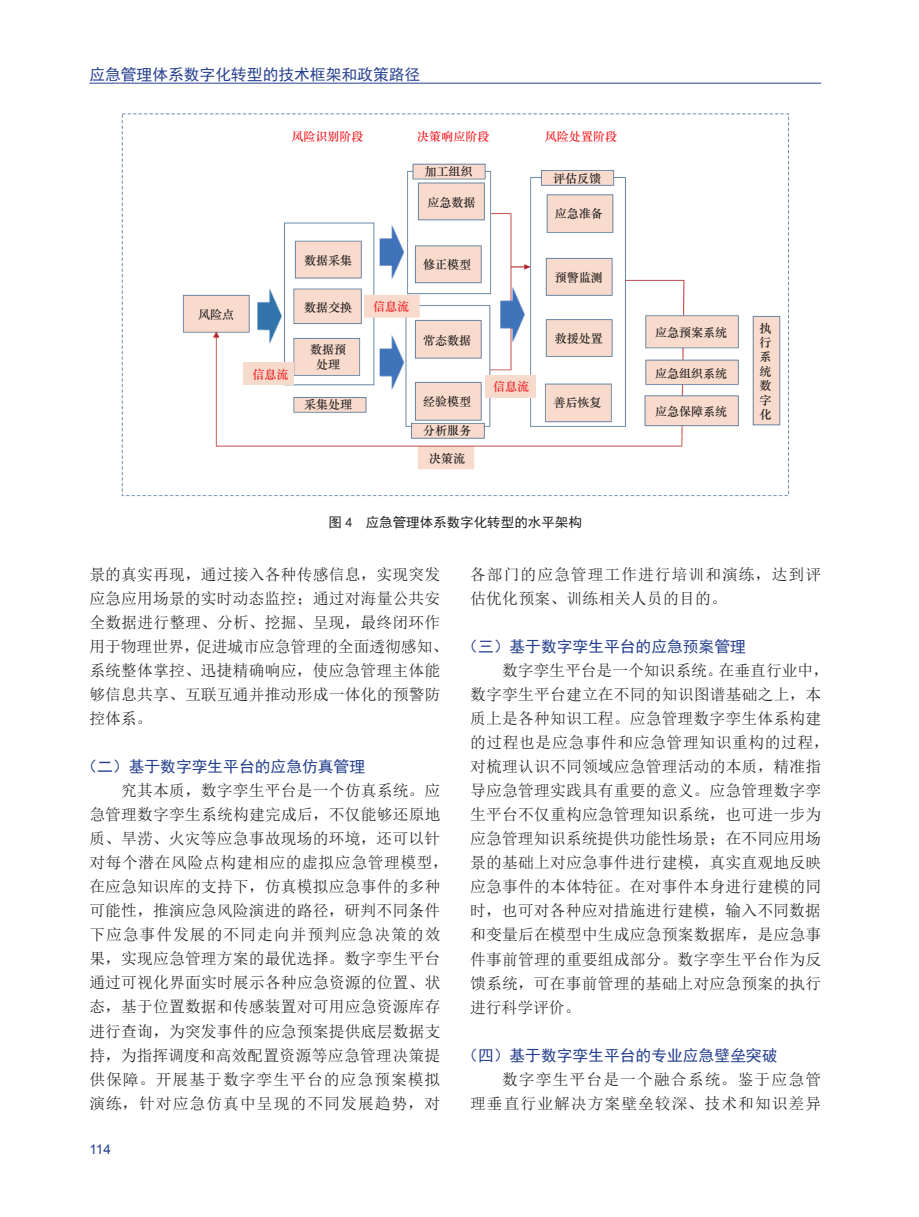
<style>
.page{position:relative;width:919px;height:1217px;background:#fff}
.page>*{position:absolute;margin:0;border:0;box-sizing:border-box;transform-origin:0 0}
.t1{font:15.75px/24px "Sim Sun";letter-spacing:.015em;color:#231f20}
.t2{font:15.75px "Sim Hei";color:#253f8e}
.t3{font:15.75px/24px "Sim Sun";letter-spacing:.065em;color:#231f20}
.t4{font:13.5px "Sim Hei";color:#231f20}
.t5{font:13.5px "Arial";color:#253f8e}
.t6{font:12px/14.4px "ST Zhongsong";color:#231f20;text-align:justify}
.t7{font:12px "ST Zhongsong";color:#ee1d23}
</style>
<div class="page">
<hr style="left:89px;top:83px;width:732px;height:1px;background:#253f8e">
<img style="left:121px;top:113px;width:668px;height:383px">
<div style="left:243px;top:362px;width:50px;height:22px;background:#f6dacb"></div>
<div style="left:485px;top:375px;width:51px;height:22px;background:#f6dacb"></div>
<p class="t2" style="left:89px;top:66px;width:332px">应急管理体系数字化转型的技术框架和政策路径</p>
<p class="t6" style="left:198px;top:306px;width:38px">风险点</p>
<p class="t7" style="left:291px;top:128px;width:74px">风险识别阶段</p>
<p class="t7" style="left:417px;top:128px;width:74px">决策响应阶段</p>
<p class="t7" style="left:545px;top:128px;width:74px">风险处置阶段</p>
<p class="t6" style="left:424px;top:164px;width:50px">加工组织</p>
<p class="t6" style="left:427px;top:194px;width:50px">应急数据</p>
<p class="t6" style="left:553px;top:171px;width:50px">评估反馈</p>
<p class="t6" style="left:555px;top:206px;width:50px">应急准备</p>
<p class="t7" style="left:252px;top:365px;width:38px">信息流</p>
<p class="t6" style="left:304px;top:252px;width:50px">数据采集</p>
<p class="t6" style="left:304px;top:299px;width:50px">数据交换</p>
<p class="t6" style="left:310px;top:342px;width:38px;text-align:center">数据预处理</p>
<p class="t6" style="left:304px;top:396px;width:50px">采集处理</p>
<p class="t7" style="left:373px;top:298px;width:38px">信息流</p>
<p class="t6" style="left:423px;top:256px;width:50px">修正模型</p>
<p class="t6" style="left:423px;top:332px;width:50px">常态数据</p>
<p class="t6" style="left:423px;top:394px;width:50px">经验模型</p>
<p class="t6" style="left:423px;top:422px;width:50px">分析服务</p>
<p class="t6" style="left:429px;top:450px;width:38px">决策流</p>
<p class="t7" style="left:493px;top:377px;width:38px">信息流</p>
<p class="t6" style="left:555px;top:269px;width:50px">预警监测</p>
<p class="t6" style="left:555px;top:330px;width:50px">救援处置</p>
<p class="t6" style="left:553px;top:395px;width:50px">善后恢复</p>
<p class="t4" style="left:328px;top:515px;width:255px">图 4 应急管理体系数字化转型的水平架构</p>
<p class="t6" style="left:655px;top:324px;width:74px">应急预案系统</p>
<p class="t6" style="left:759px;top:320px;width:14px">执行系统数字化</p>
<p class="t6" style="left:655px;top:365px;width:74px">应急组织系统</p>
<p class="t6" style="left:655px;top:403px;width:74px">应急保障系统</p>
<p class="t1" style="left:89px;top:562px;width:360px">景的真实再现，通过接入各种传感信息，实现突发应急应用场景的实时动态监控；通过对海量公共安全数据进行整理、分析、挖掘、呈现，最终闭环作用于物理世界，促进城市应急管理的全面透彻感知、系统整体掌控、迅捷精确响应，使应急管理主体能够信息共享、互联互通并推动形成一体化的预警防控体系。</p>
<p class="t2" style="left:81px;top:758px;width:285px">（二）基于数字孪生平台的应急仿真管理</p>
<p class="t1" style="left:89px;top:778px;width:360px;text-indent:32px">究其本质，数字孪生平台是一个仿真系统。应急管理数字孪生系统构建完成后，不仅能够还原地质、旱涝、火灾等应急事故现场的环境，还可以针对每个潜在风险点构建相应的虚拟应急管理模型，在应急知识库的支持下，仿真模拟应急事件的多种可能性，推演应急风险演进的路径，研判不同条件下应急事件发展的不同走向并预判应急决策的效果，实现应急管理方案的最优选择。数字孪生平台通过可视化界面实时展示各种应急资源的位置、状态，基于位置数据和传感装置对可用应急资源库存进行查询，为突发事件的应急预案提供底层数据支持，为指挥调度和高效配置资源等应急管理决策提供保障。开展基于数字孪生平台的应急预案模拟演练，针对应急仿真中呈现的不同发展趋势，对</p>
<p class="t5" style="left:89px;top:1140px;width:23px">114</p>
<p class="t3" style="left:470px;top:562px;width:352px">各部门的应急管理工作进行培训和演练，达到评估优化预案、训练相关人员的目的。</p>
<p class="t2" style="left:462px;top:638px;width:285px">（三）基于数字孪生平台的应急预案管理</p>
<p class="t1" style="left:470px;top:658px;width:360px;text-indent:32px">数字孪生平台是一个知识系统。在垂直行业中，数字孪生平台建立在不同的知识图谱基础之上，本质上是各种知识工程。应急管理数字孪生体系构建的过程也是应急事件和应急管理知识重构的过程，对梳理认识不同领域应急管理活动的本质，精准指导应急管理实践具有重要的意义。应急管理数字孪生平台不仅重构应急管理知识系统，也可进一步为应急管理知识系统提供功能性场景；在不同应用场景的基础上对应急事件进行建模，真实直观地反映应急事件的本体特征。在对事件本身进行建模的同时，也可对各种应对措施进行建模，输入不同数据和变量后在模型中生成应急预案数据库，是应急事件事前管理的重要组成部分。数字孪生平台作为反馈系统，可在事前管理的基础上对应急预案的执行进行科学评价。</p>
<p class="t2" style="left:462px;top:1046px;width:316px">（四）基于数字孪生平台的专业应急壁垒突破</p>
<p class="t3" style="left:470px;top:1066px;width:352px;text-align:right">数字孪生平台是一个融合系统。鉴于应急管<br>理垂直行业解决方案壁垒较深、技术和知识差异</p>
</div>
